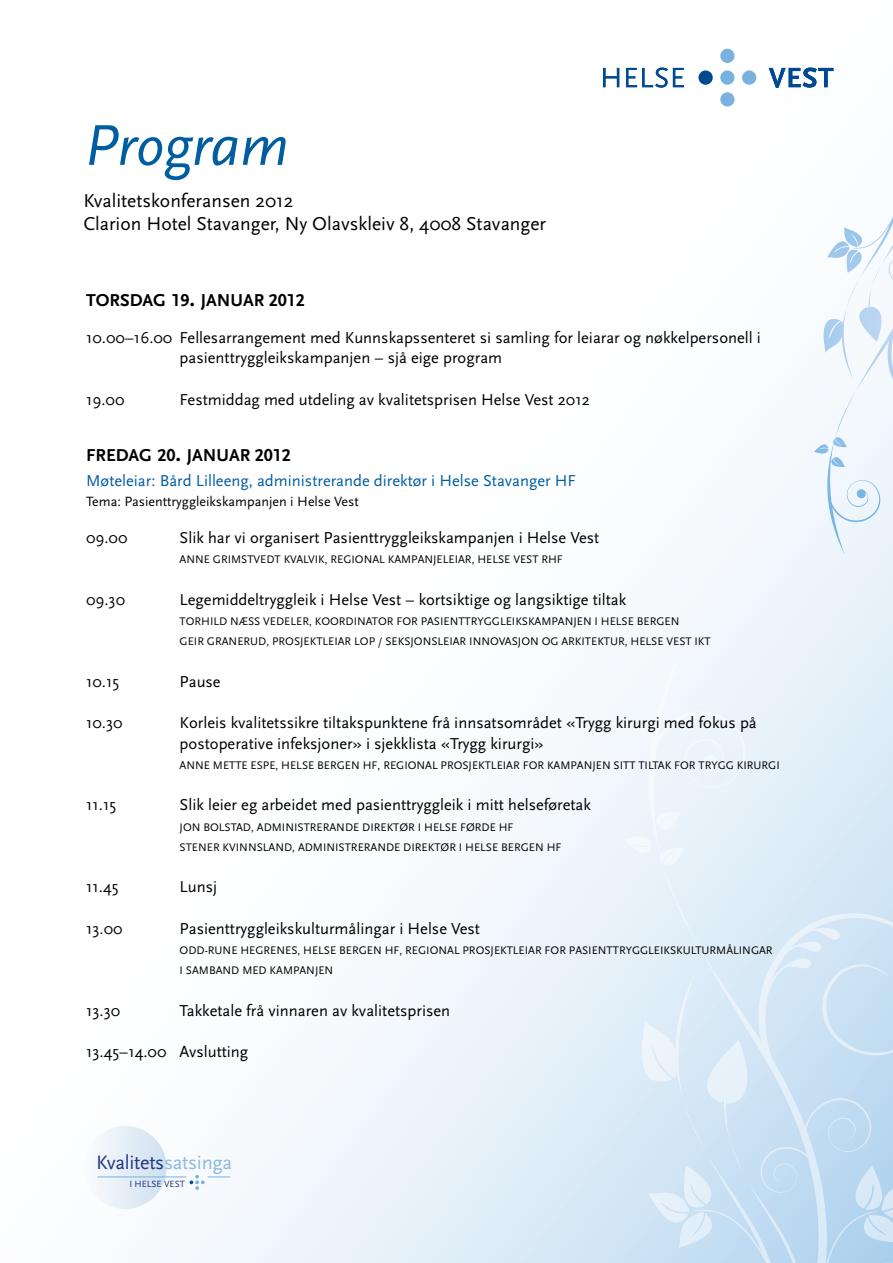
<style>
.page{position:relative;width:893px;height:1263px;background:#fff}
.page>*{position:absolute;margin:0;border:0;box-sizing:border-box;transform-origin:0 0}
.t1{font:italic 60px "Scala Sans";color:#005ea0}
.t2{font:20.25px "Scala Sans";letter-spacing:-.015em;color:#233784}
.t3{font:19.5px/23.4px "Scala Sans";color:#000}
.t4{font:18px "Scala Sans Bold SC800";color:#000}
.t5{font:16.5px/20.2px "Scala Sans";color:#000}
.t6{font:16.5px "Scala Sans";color:#005ea0}
.t7{font:14.1px "Scala Sans";color:#000}
.t8{font:11.55px/20.2px "Scala Sans";color:#000}
.t9{font:11.55px/20.2px "Scala Sans";letter-spacing:.055em;color:#000}
.t10{font:9.45px "Scala Sans";color:#233784}
.s1{font-family:"Scala Sans Figures";font-weight:700}
.s2{font-size:22.5px}
.s3{color:#8ebadb}
</style>
<div class="page">
<div style="left:0;top:0;width:893px;height:1263px;background:linear-gradient(to bottom,#fff,#eff6fb)"></div>
<svg style="left:545px;top:654px;width:348px;height:609px;background:#dcebf7"></svg>
<svg style="left:0;top:910px;width:226px;height:353px"></svg>
<div style="left:720px;top:49px;width:14px;height:14px;background:#79b2e1;border-radius:50%"></div>
<div style="left:720px;top:70px;width:14px;height:15px;background:#79b2e1;border-radius:50%"></div>
<div style="left:698px;top:70px;width:15px;height:15px;background:#004a92;border-radius:50%"></div>
<div style="left:742px;top:70px;width:14px;height:15px;background:#79b2e1;border-radius:50%"></div>
<div style="left:720px;top:92px;width:14px;height:15px;background:#79b2e1;border-radius:50%"></div>
<svg style="left:603px;top:68px;width:16px;height:19px"></svg>
<svg style="left:626px;top:68px;width:58px;height:20px"></svg>
<svg style="left:769px;top:68px;width:64px;height:20px"></svg>
<svg style="left:84px;top:1126px;width:83px;height:83px"></svg>
<hr style="left:97px;top:1177px;width:89px;height:1px;background:#76b2e2">
<svg style="left:190px;top:1175px;width:40px;height:15px"></svg>
<svg style="left:795px;top:208px;width:98px;height:346px;fill:#f3f8fc"></svg>
<svg style="left:850px;top:208px;width:43px;height:209px"></svg>
<h1 class="t1" style="left:84px;top:113px;width:207px">Program</h1>
<p class="t3" style="left:83px;top:189px;width:464px">Kvalitetskonferansen 2012<br>Clarion Hotel Stavanger, Ny Olavskleiv 8, 4008 Stavanger</p>
<p class="t4" style="left:86px;top:290px;width:220px">TORSDAG <span class="s1">19</span><span class="s2">.</span> JANUAR <span class="s1">2012</span></p>
<p class="t5" style="left:180px;top:328px;width:583px;text-indent:-94px">10.00–16.00 Fellesarrangement med Kunnskapssenteret si samling for leiarar og nøkkelpersonell i pasienttryggleikskampanjen – sjå eige program</p>
<p class="t5" style="left:86px;top:389px;width:40px">19.00</p>
<p class="t5" style="left:180px;top:389px;width:412px">Festmiddag med utdeling av kvalitetsprisen Helse Vest 2012</p>
<p class="t4" style="left:86px;top:446px;width:206px">FREDAG <span class="s1">20</span><span class="s2">.</span> JANUAR <span class="s1">2012</span></p>
<p class="t6" style="left:86px;top:471px;width:492px">Møteleiar: Bård Lilleeng, administrerande direktør i Helse Stavanger HF</p>
<p class="t7" style="left:86px;top:493px;width:274px">Tema: Pasienttryggleikskampanjen i Helse Vest</p>
<p class="t5" style="left:86px;top:528px;width:43px">09.00</p>
<p class="t5" style="left:180px;top:528px;width:421px">Slik har vi organisert Pasienttryggleikskampanjen i Helse Vest</p>
<p class="t8" style="left:180px;top:550px;width:60px">Anne Grimstv</p>
<p class="t8" style="left:260px;top:550px;width:38px">edt Kvalv</p>
<p class="t8" style="left:315px;top:550px;width:66px">ik, reg ionalkampa</p>
<p class="t8" style="left:424px;top:550px;width:108px">njeleiar, Helse VestR</p>
<p class="t8" style="left:548px;top:550px;width:16px">HF</p>
<p class="t5" style="left:86px;top:590px;width:41px">09.30</p>
<p class="t5" style="left:180px;top:590px;width:448px">Legemiddeltryggleik i Helse Vest – kortsiktige og langsiktige tiltak</p>
<p class="t8" style="left:180px;top:611px;width:245px">Torh ild Næss Vedeler, koordinator for pas</p>
<p class="t8" style="left:440px;top:611px;width:52px">ienttryggl</p>
<p class="t8" style="left:506px;top:611px;width:18px">eikskampa</p>
<p class="t9" style="left:180px;top:611px;width:505px;text-indent:385px">njen i Helse Berg en<br>Geir Granerud, prosjektleiar LOP / seksjonsleiar innovasjon ogarkitektur, Helse VestI</p>
<p class="t8" style="left:698px;top:632px;width:14px">KT</p>
<p class="t5" style="left:86px;top:672px;width:35px">10.15</p>
<p class="t5" style="left:180px;top:672px;width:43px">Pause</p>
<p class="t5" style="left:86px;top:713px;width:38px">10.30</p>
<p class="t5" style="left:180px;top:713px;width:579px">Korleis kvalitetssikre tiltakspunktene frå innsatsområdet «Trygg kirurgi med fokus på postoperative infeksjoner» i sjekklista «Trygg kirurgi»</p>
<p class="t8" style="left:180px;top:755px;width:75px">Anne Mette Esp</p>
<p class="t8" style="left:269px;top:755px;width:163px">e, Helse Berg en HF, reg ionalp</p>
<p class="t8" style="left:447px;top:755px;width:105px">rosjektleiar for kampa</p>
<p class="t8" style="left:584px;top:755px;width:46px">njen sittt</p>
<p class="t8" style="left:645px;top:755px;width:10px">iltakf</p>
<p class="t8" style="left:680px;top:755px;width:45px">or t ryggk</p>
<p class="t8" style="left:743px;top:755px;width:38px">irurgi</p>
<p class="t5" style="left:86px;top:795px;width:32px">11.15</p>
<p class="t5" style="left:180px;top:795px;width:413px">Slik leier eg arbeidet med pasienttryggleik i mitt helseføretak</p>
<p class="t8" style="left:180px;top:817px;width:46px">Jon Bolsta</p>
<p class="t8" style="left:180px;top:817px;width:383px;text-indent:63px">d, adm inistrerande direktør i Helse Førde HF<br>Stener Kvinnsland, adm inistrerande direktør i Helse Berg en HF</p>
<p class="t5" style="left:86px;top:877px;width:34px">11.45</p>
<p class="t5" style="left:180px;top:877px;width:39px">Lunsj</p>
<p class="t5" style="left:86px;top:919px;width:38px">13.00</p>
<p class="t5" style="left:180px;top:919px;width:302px">Pasienttryggleikskulturmålingar i Helse Vest</p>
<p class="t8" style="left:180px;top:940px;width:274px">Odd-Rune Heg renes, Helse Berg en HF, reg ionalp</p>
<p class="t8" style="left:469px;top:940px;width:104px">rosjektleiar for pas</p>
<p class="t8" style="left:588px;top:940px;width:52px">ienttryggl</p>
<p class="t8" style="left:654px;top:940px;width:120px">eikskulturmålingar</p>
<p class="t8" style="left:180px;top:961px;width:12px">i samba</p>
<p class="t8" style="left:223px;top:961px;width:52px">nd med kampa</p>
<p class="t8" style="left:306px;top:961px;width:29px">njen</p>
<p class="t5" style="left:86px;top:1001px;width:36px">13.30</p>
<p class="t5" style="left:180px;top:1001px;width:272px">Takketale frå vinnaren av kvalitetsprisen</p>
<p class="t5" style="left:86px;top:1042px;width:164px">13.45–14.00 Avslutting</p>
<p class="t2" style="left:96px;top:1152px;width:137px">Kvalitets<span class="s3">satsinga</span></p>
<p class="t10" style="left:129px;top:1178px;width:57px">I HELSE VEST</p>
</div>
